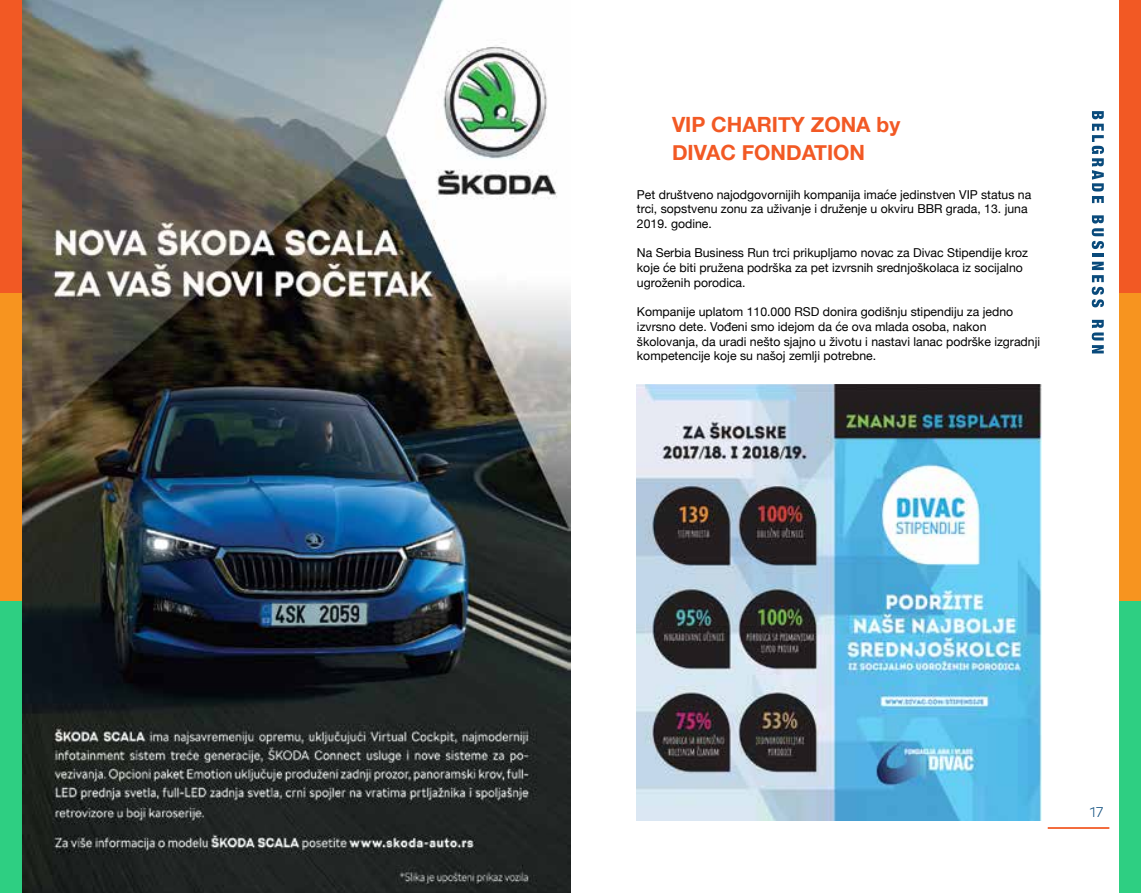
<style>
.page{position:relative;width:1141px;height:893px;background:#fff}
.page>*{position:absolute;margin:0;border:0;box-sizing:border-box;transform-origin:0 0}
.t1{font:700 21px/28.3px "Helvetica Neue";color:#f25924}
.t2{font:300 14px "Mark Pro";color:#094a7b}
.t3{font:12.25px/14.7px "Helvetica Neue";color:#000}
</style>
<div class="page">
<div style="left:1119px;top:600px;width:22px;height:293px;background:#2ecf82"></div>
<div style="left:1119px;top:293px;width:22px;height:307px;background:#f7941f"></div>
<div style="left:1119px;top:0;width:22px;height:293px;background:#f25924"></div>
<svg style="left:1092px;top:111px;width:12px;height:92px"></svg>
<svg style="left:1092px;top:215px;width:12px;height:92px"></svg>
<svg style="left:1092px;top:320px;width:12px;height:33px"></svg>
<hr style="left:1048px;top:827px;width:61px;height:2px;background:#f25924">
<img style="left:22px;top:0;width:548px;height:893px">
<img style="left:637px;top:385px;width:404px;height:435px">
<div style="left:0;top:600px;width:22px;height:293px;background:#2ecf82"></div>
<div style="left:0;top:293px;width:22px;height:307px;background:#f7941f"></div>
<div style="left:0;top:0;width:22px;height:293px;background:#f25924"></div>
<h1 class="t1" style="left:672px;top:110px;width:230px">VIP CHARITY ZONA by<br>DIVAC FONDATION</h1>
<p class="t3" style="left:637px;top:188px;width:396px">Pet društveno najodgovornijih kompanija imaće jedinstven VIP status na trci, sopstvenu zonu za uživanje i druženje u okviru BBR grada, 13. juna<br>2019. godine.</p>
<p class="t3" style="left:637px;top:246px;width:393px">Na Serbia Business Run trci prikupljamo novac za Divac Stipendije kroz koje će biti pružena podrška za pet izvrsnih srednjoškolaca iz socijalno ugroženih porodica.</p>
<p class="t3" style="left:637px;top:305px;width:405px">Kompanije uplatom 110.000 RSD donira godišnju stipendiju za jedno izvrsno dete. Vođeni smo idejom da će ova mlada osoba, nakon školovanja, da uradi nešto sjajno u životu i nastavi lanac podrške izgradnji kompetencije koje su našoj zemlji potrebne.</p>
<p class="t2" style="left:1090px;top:802px;width:15px">17</p>
</div>
